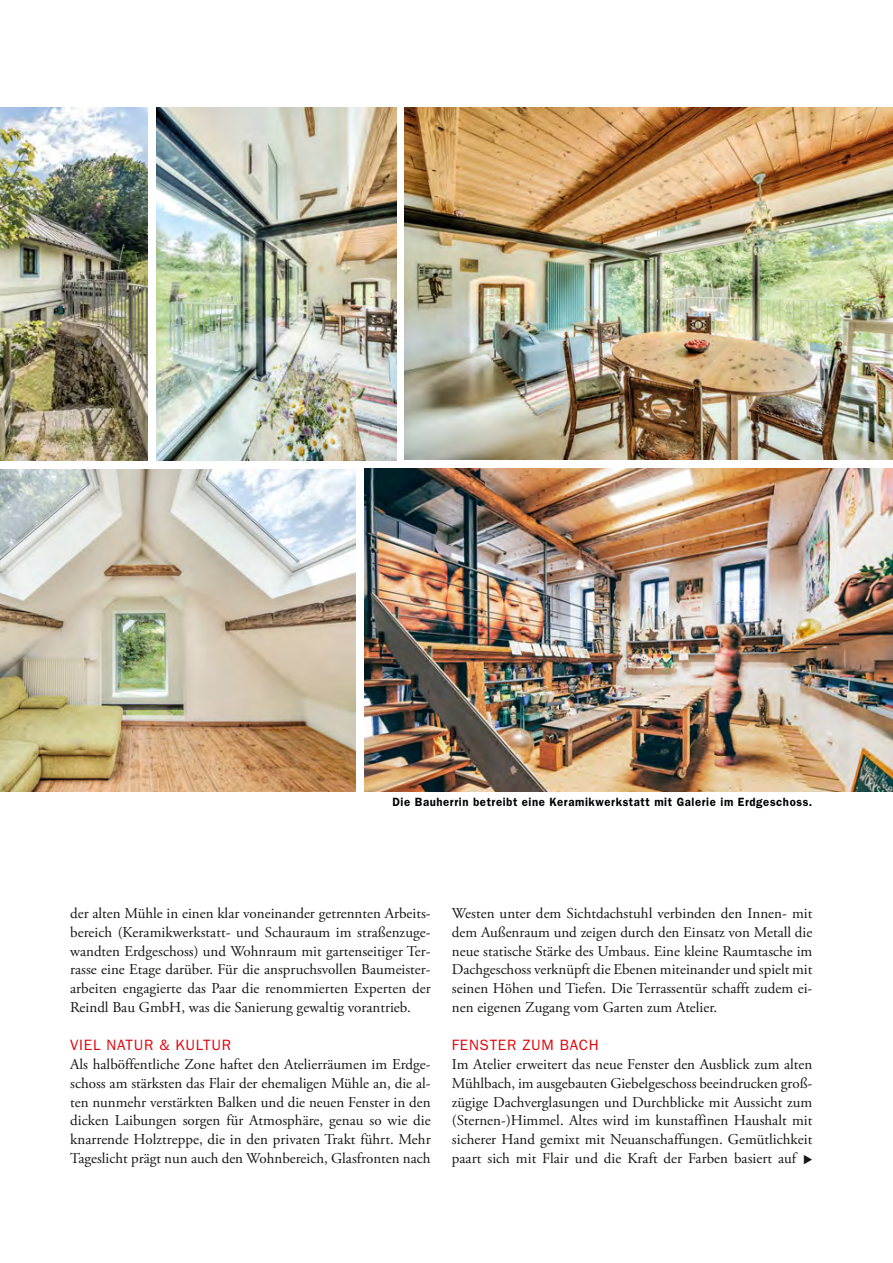
<style>
.page{position:relative;width:893px;height:1263px;background:#fff}
.page>*{position:absolute;margin:0;border:0;box-sizing:border-box;transform-origin:0 0}
.t1{font:15px/18.9px "Adobe Garamond Pro";color:#171615;text-align:justify}
.t2{font:15px "ITC Franklin Gothic Std";letter-spacing:.05em;color:#e3000a}
.t3{font:600 12px "ITC Franklin Gothic Std";letter-spacing:.05em;color:#000304;scale:.95 1}
</style>
<div class="page">
<img style="left:0;top:108px;width:148px;height:353px">
<img style="left:156px;top:108px;width:240px;height:353px">
<img style="left:405px;top:108px;width:488px;height:352px">
<img style="left:0;top:469px;width:356px;height:322px">
<img style="left:364px;top:468px;width:529px;height:323px">
<p class="t3" style="left:393px;top:798px;width:443px">Die Bauherrin betreibt eine Keramikwerkstatt mit Galerie im Erdgeschoss.</p>
<p class="t1" style="left:70px;top:905px;width:362px">der alten Mühle in einen klar voneinander getrennten Arbeits&shy;bereich (Keramikwerkstatt- und Schauraum im straßenzuge&shy;wandten Erdgeschoss) und Wohnraum mit gartenseitiger Ter&shy;rasse eine Etage darüber. Für die anspruchsvollen Baumeister&shy;arbeiten engagierte das Paar die renommierten Experten der Reindl Bau GmbH, was die Sanierung gewaltig vorantrieb.</p>
<p class="t2" style="left:70px;top:1040px;width:162px">VIEL NATUR &amp; KULTUR</p>
<p class="t1" style="left:70px;top:1056px;width:362px">Als halböffentliche Zone haftet den Atelierräumen im Erdge&shy;schoss am stärksten das Flair der ehemaligen Mühle an, die al&shy;ten nunmehr verstärkten Balken und die neuen Fenster in den dicken Laibungen sorgen für Atmosphäre, genau so wie die knarrende Holztreppe, die in den privaten Trakt führt. Mehr Tageslicht prägt nun auch den Wohnbereich, Glasfronten nach</p>
<p class="t1" style="left:452px;top:905px;width:362px">Westen unter dem Sichtdachstuhl verbinden den Innen- mit dem Außenraum und zeigen durch den Einsatz von Metall die neue statische Stärke des Umbaus. Eine kleine Raumtasche im Dachgeschoss verknüpft die Ebenen miteinander und spielt mit seinen Höhen und Tiefen. Die Terrassentür schafft zudem ei&shy;nen eigenen Zugang vom Garten zum Atelier.</p>
<p class="t2" style="left:452px;top:1040px;width:148px">FENSTER ZUM BACH</p>
<p class="t1" style="left:452px;top:1056px;width:362px">Im Atelier erweitert das neue Fenster den Ausblick zum alten Mühlbach, im ausgebauten Giebelgeschoss beeindrucken groß&shy;zügige Dachverglasungen und Durchblicke mit Aussicht zum (Sternen-)Himmel. Altes wird im kunstaffinen Haushalt mit sicherer Hand gemixt mit Neuanschaffungen. Gemütlichkeit paart sich mit Flair und die Kraft der Farben basiert auf</p>
</div>
